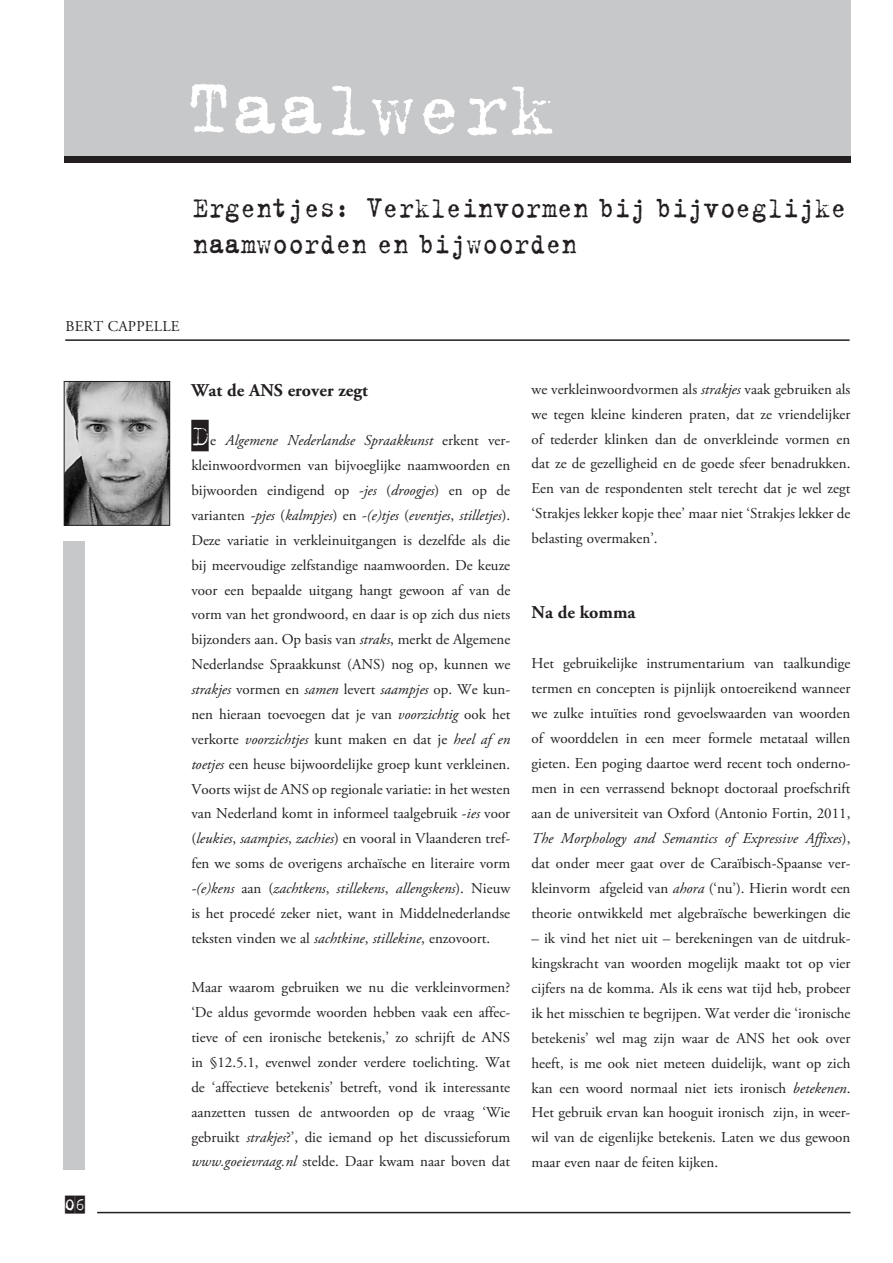
<style>
.page{position:relative;width:893px;height:1263px;background:#fff}
.page>*{position:absolute;margin:0;border:0;box-sizing:border-box;transform-origin:0 0}
.t1{font:84px "Trixie";color:#fff}
.t2{font:31.5px/36px "Trixie";letter-spacing:.01em;color:#231f20;scale:.9 1}
.t3{font:700 18px "Adobe Garamond Pro";color:#231f20}
.t4{font:18px "Trixie Cameo";color:#231f20}
.t5{font:15px/24.9px "Adobe Garamond Pro";color:#231f20;text-align:justify}
.s1{font-size:27px}
.s2{font-family:"Trixie Cameo";font-size:31.5px}
.s3{font-style:italic}
</style>
<div class="page">
<div style="left:64px;top:0;width:786px;height:162px;background:#c7c8ca"></div>
<div style="left:64px;top:156px;width:786px;height:6px;background:#231f20"></div>
<hr style="left:97px;top:1212px;width:753px;height:1px;background:#231f20">
<hr style="left:65px;top:339px;width:785px;height:2px;background:#231f20">
<div style="left:64px;top:541px;width:21px;height:628px;background:#c7c8ca"></div>
<img style="left:66px;top:383px;width:102px;height:141px">
<div style="left:64px;top:381px;width:106px;height:145px;border:1px solid #231f20"></div>
<h1 class="t1" style="left:185px;top:53px;width:371px">Taalwerk</h1>
<h2 class="t2" style="left:193px;top:189px;width:728px">Ergentjes<span class="s1">:</span> Verkleinvormen bij bijvoeglijke naamwoorden en bijwoorden</h2>
<p class="t5" style="left:65px;top:315px;width:81px">bert capPelle</p>
<p class="t4" style="left:65px;top:1195px;width:21px">06</p>
<p class="t3" style="left:191px;top:380px;width:178px">Wat de ANS erover zegt</p>
<p class="t5" style="left:191px;top:429px;width:320px"><span class="s2">D</span>e <span class="s3">Algemene Nederlandse Spraakkunst</span> erkent ver&shy;kleinwoordvormen van bijvoeglijke naamwoorden en bijwoorden eindigend op <span class="s3">-jes</span> (<span class="s3">droogjes</span>) en op de varianten <span class="s3">-pjes</span> (<span class="s3">kalmpjes</span>) en <span class="s3">-(e)tjes</span> (<span class="s3">eventjes</span>, <span class="s3">stilletjes</span>).<br>Deze variatie in verkleinuitgangen is dezelfde als die bij meervoudige zelfstandige naamwoorden. De keuze voor een bepaalde uitgang hangt gewoon af van de vorm van het grondwoord, en daar is op zich dus niets bijzonders aan. Op basis van <span class="s3">straks</span>, merkt de Algemene Nederlandse Spraakkunst (ANS) nog op, kunnen we <span class="s3">strakjes</span> vormen en <span class="s3">samen</span> levert <span class="s3">saampjes</span> op. We kun&shy;nen hieraan toevoegen dat je van <span class="s3">voorzichtig</span> ook het verkorte <span class="s3">voorzichtjes</span> kunt maken en dat je <span class="s3">heel af en toetjes</span> een heuse bijwoordelijke groep kunt verkleinen.<br>Voorts wijst de ANS op regionale variatie: in het westen van Nederland komt in informeel taalgebruik -<span class="s3">ies</span> voor (<span class="s3">leukies</span>, <span class="s3">saampies</span>, <span class="s3">zachies</span>) en vooral in Vlaanderen tref&shy;fen we soms de overigens archaïsche en literaire vorm <span class="s3">-(e)kens</span> aan (<span class="s3">zachtkens</span>, <span class="s3">stillekens</span>, <span class="s3">allengskens</span>). Nieuw is het procedé zeker niet, want in Middelnederlandse teksten vinden we al <span class="s3">sachtkine</span>, <span class="s3">stillekine</span>, enzovoort.</p>
<p class="t5" style="left:191px;top:976px;width:320px">Maar waarom gebruiken we nu die verkleinvormen? ‘De aldus gevormde woorden hebben vaak een affec&shy;tieve of een ironische betekenis,’ zo schrijft de ANS in §12.5.1, evenwel zonder verdere toelichting. Wat de ‘affectieve betekenis’ betreft, vond ik interessante aanzetten tussen de antwoorden op de vraag ‘Wie gebruikt <span class="s3">strakjes</span>?’, die iemand op het discussieforum <span class="s3">www.goeievraag.nl</span> stelde. Daar kwam naar boven dat</p>
<p class="t5" style="left:531px;top:377px;width:320px">we verkleinwoordvormen als <span class="s3">strakjes</span> vaak gebruiken als we tegen kleine kinderen praten, dat ze vriendelijker of tederder klinken dan de onverkleinde vormen en dat ze de gezelligheid en de goede sfeer benadrukken.<br>Een van de respondenten stelt terecht dat je wel zegt ‘Strakjes lekker kopje thee’ maar niet ‘Strakjes lekker de belasting overmaken’.</p>
<p class="t3" style="left:531px;top:602px;width:106px">Na de komma</p>
<p class="t5" style="left:531px;top:651px;width:320px">Het gebruikelijke instrumentarium van taalkundige termen en concepten is pijnlijk ontoereikend wanneer we zulke intuïties rond gevoelswaarden van woorden of woorddelen in een meer formele metataal willen gieten. Een poging daartoe werd recent toch onderno&shy;men in een verrassend beknopt doctoraal proefschrift aan de universiteit van Oxford (Antonio Fortin, 2011, <span class="s3">The Morphology and Semantics of Expressive Affixes</span>), dat onder meer gaat over de Caraïbisch-Spaanse ver&shy;kleinvorm afgeleid van <span class="s3">ahora</span> (‘nu’). Hierin wordt een theorie ontwikkeld met algebraïsche bewerkingen die</p>
<p class="t5" style="left:531px;top:926px;width:320px">– ik vind het niet uit – berekeningen van de uitdruk&shy;kingskracht van woorden mogelijk maakt tot op vier cijfers na de komma. Als ik eens wat tijd heb, probeer ik het misschien te begrijpen. Wat verder die ‘ironische betekenis’ wel mag zijn waar de ANS het ook over heeft, is me ook niet meteen duidelijk, want op zich kan een woord normaal niet iets ironisch <span class="s3">betekenen</span>.<br>Het gebruik ervan kan hooguit ironisch zijn, in weer&shy;wil van de eigenlijke betekenis. Laten we dus gewoon maar even naar de feiten kijken.</p>
</div>
